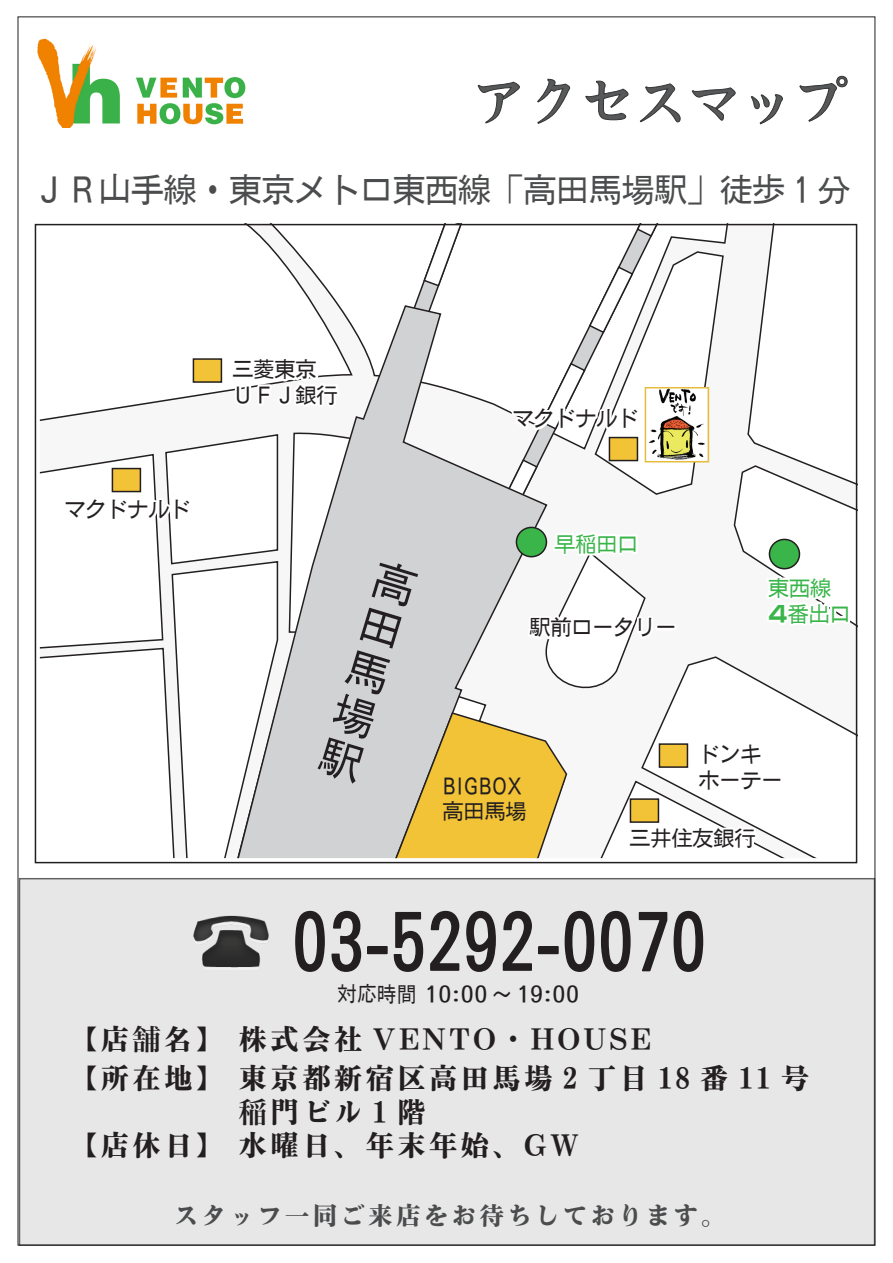
<style>
.page{position:relative;width:893px;height:1263px;background:#fff}
.page>*{position:absolute;margin:0;border:0;box-sizing:border-box;transform-origin:0 0}
.t1{font:72.6px "T Motoya News G W3 90 msp RKSJ H";color:#231f20}
.t2{font:53.85px "FC Minchotai B";color:#56585a}
.t3{font:42px/46.2px "T Motoya News G W3 90 msp RKSJ H";color:#231f20;text-align:justify}
.t4{font:32.7px "T Motoya News G W3 90 msp RKSJ H";color:#4b4c4d}
.t5{font:28.8px/38.1px "T Motoya Mincho W6 90 msp RKSJ H";letter-spacing:.1em;color:#231f20}
.t6{font:25.2px "T Motoya Mincho W6 90 msp RKSJ H";letter-spacing:.1em;color:#4b4c4d}
.t7{font:21px/25.5px "T Motoya News G W3 90 msp RKSJ H";color:#231f20}
.t8{font:21px "T Motoya News G W3 90 msp RKSJ H";color:#231f20;scale:.9 1}
.t9{font:21px/25.7px "T Motoya News G W3 90 msp RKSJ H";color:#3ab54a}
.s1{font-family:"Hira Maru Pro W4"}
.s2{font-family:"VD Logo G Extra G"}
.s3{font-family:"Hira Min Pro W3"}
.s4{font-family:"Hira Min Pro W6"}
</style>
<div class="page">
<div style="left:19px;top:878px;width:856px;height:368px;background:#e7e7e7;border:2px solid #231f20"></div>
<svg style="left:478px;top:82px;width:42px;height:41px"></svg>
<svg style="left:537px;top:79px;width:33px;height:45px"></svg>
<svg style="left:585px;top:81px;width:43px;height:39px"></svg>
<svg style="left:640px;top:83px;width:40px;height:39px"></svg>
<svg style="left:692px;top:87px;width:43px;height:34px"></svg>
<svg style="left:751px;top:94px;width:32px;height:30px"></svg>
<svg style="left:799px;top:76px;width:48px;height:46px"></svg>
<img style="left:136px;top:73px;width:110px;height:52px">
<img style="left:37px;top:38px;width:83px;height:90px">
<svg style="left:295px;top:910px;width:67px;height:62px"></svg>
<div style="left:367px;top:946px;width:21px;height:8px;border:2px solid #231f20"></div>
<svg style="left:393px;top:910px;width:139px;height:62px"></svg>
<div style="left:538px;top:946px;width:21px;height:8px;border:2px solid #231f20"></div>
<svg style="left:564px;top:910px;width:67px;height:62px"></svg>
<svg style="left:638px;top:910px;width:66px;height:62px"></svg>
<img style="left:193px;top:915px;width:76px;height:53px">
<svg style="left:40px;top:223px;width:818px;height:635px"></svg>
<svg style="left:647px;top:820px;width:113px;height:38px"></svg>
<svg style="left:548px;top:612px;width:46px;height:42px"></svg>
<svg style="left:608px;top:612px;width:48px;height:31px"></svg>
<svg style="left:550px;top:495px;width:90px;height:78px"></svg>
<div style="left:630px;top:798px;width:29px;height:25px;background:#f2c337;border:2px solid #231f20"></div>
<div style="left:659px;top:743px;width:29px;height:25px;background:#f2c337;border:2px solid #231f20"></div>
<div style="left:193px;top:358px;width:29px;height:25px;background:#f2c337;border:2px solid #231f20"></div>
<svg style="left:548px;top:223px;width:170px;height:272px"></svg>
<svg style="left:234px;top:304px;width:314px;height:554px"></svg>
<svg style="left:391px;top:711px;width:177px;height:147px;background:#e7c96e"></svg>
<img style="left:648px;top:390px;width:58px;height:69px">
<div style="left:645px;top:387px;width:64px;height:75px;border:2px solid #e7bc3e"></div>
<svg style="left:394px;top:223px;width:288px;height:211px"></svg>
<svg style="left:61px;top:411px;width:135px;height:114px"></svg>
<div style="left:516px;top:527px;width:30px;height:30px;background:#3ab54a;border-radius:50%"></div>
<div style="left:516px;top:527px;width:31px;height:30px;border:2px solid #231f20;border-radius:50%"></div>
<svg style="left:762px;top:572px;width:90px;height:56px"></svg>
<div style="left:769px;top:539px;width:30px;height:30px;background:#3ab54a;border-radius:50%"></div>
<div style="left:769px;top:539px;width:31px;height:30px;border:2px solid #231f20;border-radius:50%"></div>
<h2 class="t2" style="left:473px;top:74px;width:378px">アクセスマップ</h2>
<p class="t4" style="left:33px;top:173px;width:819px">ＪＲ山手線・東京メトロ東西線「高田馬場駅」徒歩１分</p>
<p class="t7" style="left:64px;top:497px;width:128px">マクドナルド</p>
<p class="t7" style="left:232px;top:357px;width:106px">三<span class="s1">菱</span>東京<br>ＵＦＪ銀行</p>
<p class="t7" style="left:512px;top:406px;width:127px">マクドナルド</p>
<h3 class="t3" style="left:381px;top:555px;width:23px;rotate:17deg">高田馬場駅</h3>
<p class="t9" style="left:554px;top:531px;width:85px">早<span class="s1">稲</span>田口</p>
<p class="t7" style="left:529px;top:615px;width:148px">駅前ロータリー</p>
<p class="t9" style="left:768px;top:575px;width:84px">東西線<br><span class="s2">４</span>番出口</p>
<p class="t7" style="left:442px;top:773px;width:85px">BIGBOX高田馬場</p>
<p class="t7" style="left:698px;top:742px;width:85px">ドンキホーテー</p>
<p class="t7" style="left:629px;top:826px;width:127px">三<span class="s1">井</span>住友銀行</p>
<h1 class="t1" style="left:292px;top:905px;width:416px">03-5292-0070</h1>
<p class="t8" style="left:338px;top:983px;width:270px">対応時間 10<span class="s3">:</span>00 ～ 19<span class="s3">:</span>00</p>
<p class="t5" style="left:69px;top:1020px;width:742px">【店<span class="s4">舗</span>名】株式会社 VENTO・HOUSE<br>【所在地】東京都新宿区高田馬場 2 丁目 18 番 11 号</p>
<p class="t5" style="left:239px;top:1093px;width:189px"><span class="s4">稲</span>門ビル 1 階</p>
<p class="t5" style="left:69px;top:1126px;width:157px">【店休日】</p>
<p class="t5" style="left:239px;top:1126px;width:342px">水曜日、年末年始、GW</p>
<p class="t6" style="left:173px;top:1203px;width:554px">スタッフ一同ご来店をお待ちしております。</p>
</div>
